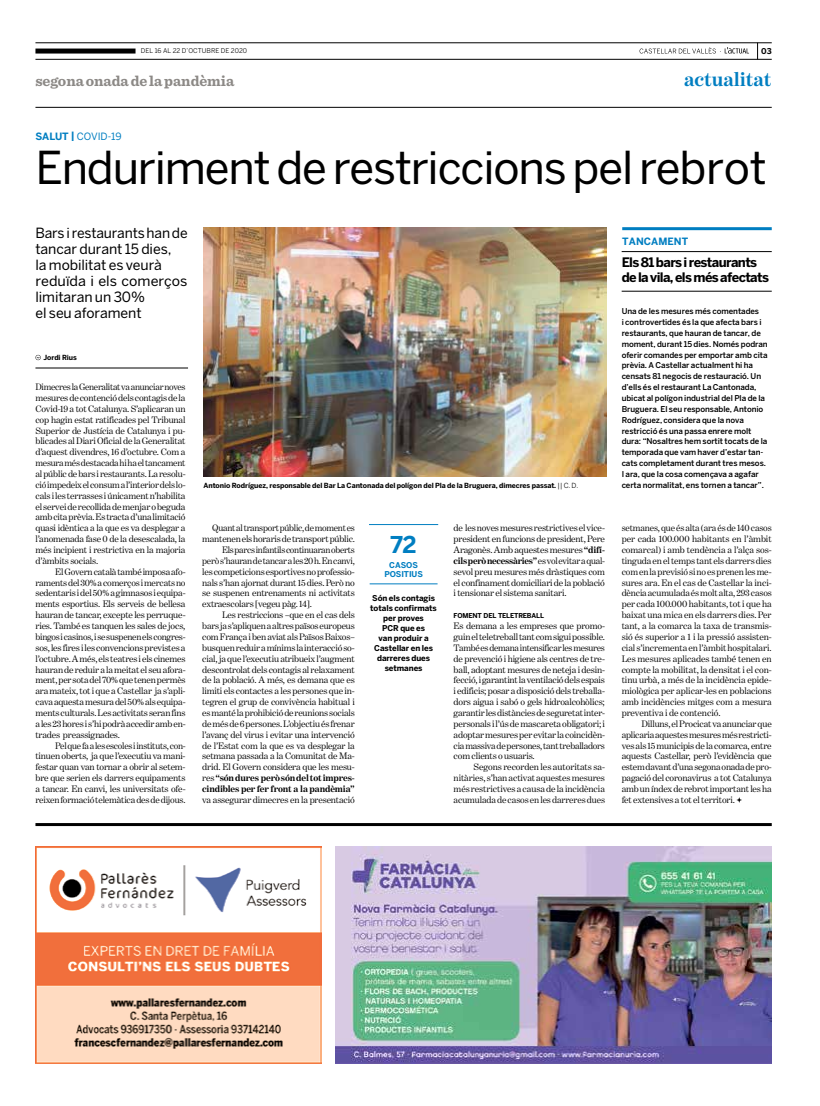
<style>
.page{position:relative;width:820px;height:1106px;background:#fff}
.page>*{position:absolute;margin:0;border:0;box-sizing:border-box;transform-origin:0 0}
.t1{font:45px "Benton Sans";color:#000}
.t2{font:700 23px "Benton Sans";color:#007ec1}
.t3{font:700 20px "Benton Modern One";letter-spacing:-.005em;color:#007ec1}
.t4{font:700 15px "Sentinel";letter-spacing:-.005em;color:#8c8986}
.t5{font:14px/16px "Benton Sans";letter-spacing:-.005em;color:#000}
.t6{font:700 13px/15px "Benton Sans";letter-spacing:-.05em;color:#000}
.t7{font:700 10px "Benton Sans";letter-spacing:.005em;color:#007ec1}
.t8{font:10px "Benton Sans";letter-spacing:-.005em;color:#007ec1}
.t9{font:9.5px/10.9px "Benton Modern One";letter-spacing:-.015em;color:#000;text-align:justify}
.t10{font:700 9.5px "Benton Modern One";letter-spacing:-.015em;color:#000}
.t11{font:500 8px/10.9px "Benton Sans";letter-spacing:-.005em;color:#000}
.t12{font:700 8px/10px "Benton Sans";letter-spacing:-.01em;color:#000;text-align:center}
.t13{font:700 8px/9.6px "Benton Sans";letter-spacing:-.01em;color:#007ec1;text-align:center}
.t14{font:700 7px "Benton Sans";letter-spacing:-.01em;color:#000}
.t15{font:700 6.7px "Benton Sans";letter-spacing:-.025em;color:#000}
.t16{font:6.5px "Benton Sans";letter-spacing:.005em;color:#000}
.s1{font-weight:700}
.s2{font-weight:400}
</style>
<div class="page">
<svg style="left:757px;top:44px;width:1px;height:15px"></svg>
<svg style="left:639px;top:47px;width:109px;height:7px"></svg>
<hr style="left:35px;top:107px;width:736px;height:1px;background:#000">
<hr style="left:35px;top:43px;width:736px;height:1px;background:#000">
<hr style="left:35px;top:59px;width:736px;height:1px;background:#000">
<div style="left:35px;top:49px;width:100px;height:5px;background:#000"></div>
<img style="left:335px;top:846px;width:436px;height:217px">
<img style="left:35px;top:846px;width:286px;height:217px">
<hr style="left:35px;top:823px;width:736px;height:3px;background:#000">
<hr style="left:369px;top:524px;width:69px;height:1px;background:#007ec1">
<hr style="left:369px;top:583px;width:68px;height:1px;background:#007ec1">
<img style="left:203px;top:227px;width:403px;height:250px">
<svg style="left:35px;top:355px;width:6px;height:5px"></svg>
<hr style="left:35px;top:367px;width:153px;height:1px;background:#000">
<hr style="left:622px;top:227px;width:149px;height:3px;background:#007ec1">
<hr style="left:621px;top:251px;width:150px;height:1px;background:#000">
<hr style="left:621px;top:291px;width:150px;height:1px;background:#000">
<svg style="left:736px;top:797px;width:5px;height:5px"></svg>
<p class="t16" style="left:141px;top:47px;width:108px">DEL 16 AL 22 D’OCTUBRE DE 2020</p>
<p class="t12" style="left:760px;top:46px;width:12px">03</p>
<h3 class="t4" style="left:35px;top:69px;width:200px">segona onada de la pandèmia</h3>
<h3 class="t3" style="left:684px;top:68px;width:89px">actualitat</h3>
<p class="t7" style="left:35px;top:131px;width:8px">salut</p>
<p class="t8" style="left:71px;top:131px;width:52px"><span class="s1">|</span> covid-19</p>
<h1 class="t1" style="left:35px;top:141px;width:732px">Enduriment de restriccions pel rebrot</h1>
<h3 class="t5" style="left:35px;top:224px;width:154px">Bars i restaurants han de tancar durant 15 dies,<br>la mobilitat es veurà reduïda i els comerços limitaran un 30%<br>el seu aforament</h3>
<p class="t7" style="left:622px;top:235px;width:67px">TANCAMENT</p>
<h3 class="t6" style="left:621px;top:255px;width:149px">Els 81 bars i restaurants de la vila, els més afectats</h3>
<p class="t11" style="left:621px;top:305px;width:148px">Una de les mesures més comentades<br>i controvertides és la que afecta bars i restaurants, que hauran de tancar, de moment, durant 15 dies. Només podran oferir comandes per emportar amb cita prèvia. A Castellar actualment hi ha censats 81 negocis de restauració. Un d’ells és el restaurant La Cantonada, ubicat al polígon industrial del Pla de la Bruguera. El seu responsable, Antonio Rodríguez, considera que la nova restricció és una passa enrere molt dura: “Nosaltres hem sortit tocats de la temporada que vam haver d’estar tan&shy;cats completament durant tres mesos.<br>I ara, que la cosa començava a agafar certa normalitat, ens tornen a tancar”.</p>
<p class="t14" style="left:43px;top:353px;width:35px">Jordi Rius</p>
<p class="t9" style="left:35px;top:381px;width:151px">Dimecres la Generalitat va anunciar noves mesures de contenció dels contagis de la Covid-19 a tot Catalunya. S’aplicaran un cop hagin estat ratificades pel Tribunal Superior de Justícia de Catalunya i pu&shy;blicades al Diari Oficial de la Generalitat d’aquest divendres, 16 d’octubre. Com a mesura més destacada hi ha el tancament al públic de bars i restaurants. La resolu&shy;ció impedeix el consum a l’interior dels lo&shy;cals i les terrasses i únicament n’habilita el servei de recollida de menjar o beguda amb cita prèvia. Es tracta d’una limitació quasi idèntica a la que es va desplegar a l’anomenada fase 0 de la desescalada, la més incipient i restrictiva en la majoria d’àmbits socials.</p>
<p class="t9" style="left:35px;top:566px;width:152px;text-indent:20px">El Govern català també imposa afo&shy;raments del 30% a comerços i mercats no sedentaris i del 50% a gimnasos i equipa&shy;ments esportius. Els serveis de bellesa hauran de tancar, excepte les perruque&shy;ries. També es tanquen les sales de jocs, bingos i casinos, i se suspenen els congres&shy;sos, les fires i les convencions previstes a l’octubre. A més, els teatres i els cinemes hauran de reduir a la meitat el seu afora&shy;ment, per sota del 70% que tenen permès ara mateix, tot i que a Castellar ja s’apli&shy;cava aquesta mesura del 50% als equipa&shy;ments culturals. Les activitats seran fins a les 23 hores i s’hi podrà accedir amb en&shy;trades preassignades.</p>
<p class="t9" style="left:35px;top:739px;width:152px;text-indent:20px">Pel que fa a les escoles i instituts, con&shy;tinuen oberts, ja que l’executiu va mani&shy;festar quan van tornar a obrir al setem&shy;bre que serien els darrers equipaments a tancar. En canvi, les universitats ofe&shy;reixen formació telemàtica des de dijous.</p>
<p class="t14" style="left:203px;top:481px;width:376px">Antonio Rodríguez, responsable del Bar La Cantonada del polígon del Pla de la Bruguera, dimecres passat. <span class="s2">|| C. D.</span></p>
<p class="t9" style="left:212px;top:522px;width:142px">Quant al transport públic, de moment es</p>
<p class="t9" style="left:202px;top:533px;width:154px">mantenen els horaris de transport públic.</p>
<p class="t9" style="left:222px;top:544px;width:134px">Els parcs infantils continuaran oberts</p>
<p class="t9" style="left:202px;top:555px;width:154px">però s’hauran de tancar a les 20 h. En canvi,</p>
<p class="t9" style="left:202px;top:566px;width:154px">les competicions esportives no professio-</p>
<p class="t9" style="left:202px;top:577px;width:154px">nals s’han ajornat durant 15 dies. Però no</p>
<p class="t9" style="left:202px;top:588px;width:154px">se suspenen entrenaments ni activitats</p>
<p class="t9" style="left:202px;top:598px;width:111px">extraescolars [vegeu pàg. 14].</p>
<p class="t9" style="left:222px;top:609px;width:134px">Les restriccions –que en el cas dels</p>
<p class="t9" style="left:202px;top:620px;width:154px">bars ja s’apliquen a altres països europeus</p>
<p class="t9" style="left:202px;top:631px;width:154px">com França i ben aviat als Països Baixos–</p>
<p class="t9" style="left:202px;top:642px;width:154px">busquen reduir a mínims la interacció so-</p>
<p class="t9" style="left:202px;top:653px;width:154px">cial, ja que l’executiu atribueix l’augment</p>
<p class="t9" style="left:202px;top:663px;width:154px">descontrolat dels contagis al relaxament</p>
<p class="t9" style="left:202px;top:674px;width:154px">de la població. A més, es demana que es</p>
<p class="t9" style="left:202px;top:685px;width:154px">limiti els contactes a les persones que in-</p>
<p class="t9" style="left:202px;top:696px;width:154px">tegren el grup de convivència habitual i</p>
<p class="t9" style="left:202px;top:707px;width:154px">es manté la prohibició de reunions socials</p>
<p class="t9" style="left:202px;top:718px;width:154px">de més de 6 persones. L’objectiu és frenar</p>
<p class="t9" style="left:202px;top:729px;width:154px">l’avanç del virus i evitar una intervenció</p>
<p class="t9" style="left:202px;top:739px;width:154px">de l’Estat com la que es va desplegar la</p>
<p class="t9" style="left:202px;top:750px;width:154px">setmana passada a la Comunitat de Ma-</p>
<p class="t9" style="left:202px;top:761px;width:154px">drid. El Govern considera que les mesu-</p>
<p class="t10" style="left:202px;top:772px;width:154px"><span class="s2">res</span> “són dures però són del tot impres-</p>
<p class="t10" style="left:202px;top:783px;width:154px">cindibles per fer front a la pandèmia”</p>
<p class="t9" style="left:202px;top:794px;width:154px">va assegurar dimecres en la presentació</p>
<p class="t9" style="left:453px;top:522px;width:153px">de les noves mesures restrictives el vice&shy;president en funcions de president, Pere Aragonès. Amb aquestes mesures <span class="s1">“difí&shy;cils però necessàries”</span> es vol evitar a qual&shy;sevol preu mesures més dràstiques com el confinament domiciliari de la població i tensionar el sistema sanitari.</p>
<p class="t15" style="left:453px;top:611px;width:92px">FOMENT DEL TELETREBALL</p>
<p class="t9" style="left:453px;top:620px;width:153px">Es demana a les empreses que promo&shy;guin el teletreball tant com sigui possible.<br>També es demana intensificar les mesures de prevenció i higiene als centres de tre&shy;ball, adoptant mesures de neteja i desin&shy;fecció, i garantint la ventilació dels espais i edificis; posar a disposició dels treballa&shy;dors aigua i sabó o gels hidroalcohòlics; garantir les distàncies de seguretat inter&shy;personals i l’ús de mascareta obligatori; i adoptar mesures per evitar la coincidèn&shy;cia massiva de persones, tant treballadors com clients o usuaris.</p>
<p class="t9" style="left:453px;top:761px;width:153px;text-indent:20px">Segons recorden les autoritats sa&shy;nitàries, s’han activat aquestes mesures més restrictives a causa de la incidència acumulada de casos en les darreres dues</p>
<p class="t9" style="left:621px;top:522px;width:152px">setmanes, que és alta (ara és de 140 casos per cada 100.000 habitants en l’àmbit comarcal) i amb tendència a l’alça sos&shy;tinguda en el temps tant els darrers dies com en la previsió si no es prenen les me&shy;sures ara. En el cas de Castellar la inci&shy;dència acumulada és molt alta, 293 casos per cada 100.000 habitants, tot i que ha baixat una mica en els darrers dies. Per tant, a la comarca la taxa de transmis&shy;sió és superior a 1 i la pressió assisten&shy;cial s’incrementa en l’àmbit hospitalari.<br>Les mesures aplicades també tenen en compte la mobilitat, la densitat i el con&shy;tinu urbà, a més de la incidència epide&shy;miològica per aplicar-les en poblacions amb incidències mitges com a mesura preventiva i de contenció.</p>
<p class="t9" style="left:621px;top:718px;width:151px;text-indent:20px">Dilluns, el Procicat va anunciar que aplicaria aquestes mesures més restricti&shy;ves als 15 municipis de la comarca, entre aquests Castellar, però l’evidència que estem davant d’una segona onada de pro&shy;pagació del coronavirus a tot Catalunya amb un índex de rebrot important les ha fet extensives a tot el territori.</p>
<h2 class="t2" style="left:390px;top:531px;width:28px">72</h2>
<p class="t13" style="left:384px;top:559px;width:40px">CASOS<br>POSITIUS</p>
<p class="t12" style="left:370px;top:593px;width:68px">Són els contagis totals confirmats per proves<br>PCR que es<br>van produir a<br>Castellar en les darreres dues setmanes</p>
</div>
